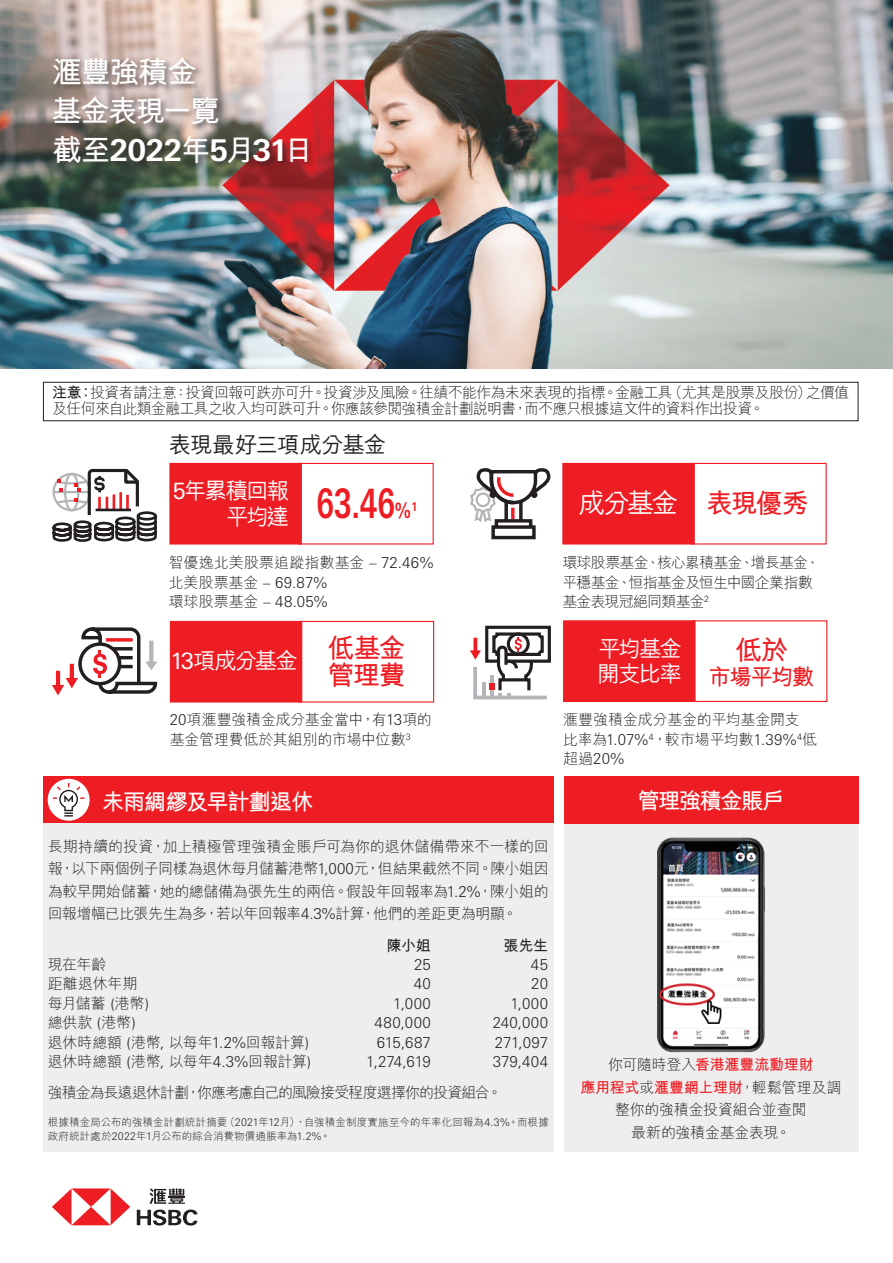
<style>
.page{position:relative;width:893px;height:1263px;background:#fff}
.page>*{position:absolute;margin:0;border:0;box-sizing:border-box;transform-origin:0 0}
.t1{font:700 40.5px "Univers Nextfor HSBC";color:#ee1d23;scale:.69 1}
.t2{font:700 30px "Univers Nextfor HSBC";letter-spacing:-.03em;color:#fff}
.t3{font:700 30px/39px "M Hei H Kfor HSBC";letter-spacing:-.065em;color:#fff}
.t4{font:500 27px "M Hei H Kfor HSBC";color:#fff}
.t5{font:700 27px/27px "M Hei H Kfor HSBC";letter-spacing:-.05em;color:#ee1d23}
.t6{font:500 22.5px/25.5px "M Hei H Kfor HSBC";letter-spacing:-.085em;color:#fff}
.t7{font:500 22.5px/45.8px "M Hei H Kfor HSBC";letter-spacing:-.05em;color:#231f20}
.t8{font:700 22.5px "M Hei H Kfor HSBC";letter-spacing:-.06em;color:#fff}
.t9{font:700 22.5px "M Hei HK";letter-spacing:-.08em;color:#fff}
.t10{font:700 22.5px "M Hei H Kfor HSBC";letter-spacing:-.07em;color:#ee1d23}
.t11{font:300 15px/22.5px "M Hei H Kfor HSBC";letter-spacing:-.035em;color:#231f20}
.t12{font:300 15px/19.5px "Univers Nextfor HSBC";letter-spacing:.02em;color:#231f20}
.t13{font:300 15px/19.5px "M Hei H Kfor HSBC";letter-spacing:-.015em;color:#231f20}
.t14{font:300 15px/19.5px "M Hei H Kfor HSBC";letter-spacing:-.055em;color:#231f20}
.t15{font:300 15px "M Hei H Kfor HSBC";letter-spacing:-.07em;color:#231f20}
.t16{font:300 15px "M Hei H Kfor HSBC";letter-spacing:.005em;color:#231f20}
.t17{font:700 15px "M Hei H Kfor HSBC";letter-spacing:-.02em;color:#231f20}
.t18{font:300 10.5px/13.5px "M Hei H Kfor HSBC";letter-spacing:.01em;color:#231f20}
.s1{font-family:"M Hei H Kfor HSBC"}
.s2{font-weight:700}
.s3{font-family:"Univers Nextfor HSBC";font-weight:400;color:#fff}
.s4{color:#fff}
.s5{font-size:21px}
.s6{font-family:"Univers Nextfor HSBC"}
.s7{font-family:"Univers Nextfor HSBC";font-weight:400}
.s8{font-weight:700;color:#ee1d23}
</style>
<div class="page">
<img style="left:0;top:0;width:893px;height:369px">
<div style="left:563px;top:776px;width:295px;height:375px;background:#eeeeef"></div>
<div style="left:43px;top:776px;width:511px;height:47px;background:#ee1d23"></div>
<div style="left:563px;top:776px;width:295px;height:48px;background:#ee1d23"></div>
<svg style="left:52px;top:468px;width:105px;height:74px"></svg>
<div style="left:169px;top:463px;width:133px;height:81px;background:#ee1d23;border:1px solid #ee1d23"></div>
<div style="left:298px;top:463px;width:136px;height:81px;border:1px solid #ee1d23"></div>
<div style="left:563px;top:620px;width:132px;height:82px;background:#ee1d23;border:1px solid #ee1d23"></div>
<div style="left:691px;top:620px;width:136px;height:82px;border:1px solid #ee1d23"></div>
<div style="left:170px;top:621px;width:132px;height:81px;background:#ee1d23"></div>
<div style="left:298px;top:621px;width:136px;height:81px;border:1px solid #ee1d23"></div>
<div style="left:562px;top:463px;width:133px;height:81px;background:#ee1d23;border:1px solid #ee1d23"></div>
<div style="left:691px;top:463px;width:136px;height:81px;border:1px solid #ee1d23"></div>
<img style="left:469px;top:109px;width:83px;height:431px">
<svg style="left:52px;top:627px;width:106px;height:68px"></svg>
<svg style="left:470px;top:625px;width:81px;height:75px"></svg>
<div style="left:507px;top:632px;width:23px;height:23px;border:3px solid #231f20;border-radius:50%"></div>
<div style="left:43px;top:823px;width:511px;height:328px;background:#eeeeef"></div>
<svg style="left:48px;top:779px;width:42px;height:42px"></svg>
<svg style="left:51px;top:781px;width:35px;height:36px"></svg>
<img style="left:657px;top:837px;width:108px;height:215px">
<div style="left:53px;top:56px;width:262px;height:115px;background:#231f20;opacity:.5"></div>
<svg style="left:52px;top:1188px;width:78px;height:37px"></svg>
<svg style="left:137px;top:1188px;width:60px;height:37px"></svg>
<div style="left:43px;top:382px;width:815px;height:39px;border:1px solid #231f20"></div>
<h2 class="t3" style="left:52px;top:50px;width:169px">滙豐強積金基金表現一覽</h2>
<h2 class="t2" style="left:52px;top:129px;width:263px"><span class="s1">截至</span>2022<span class="s1">年</span>5<span class="s1">月</span>31<span class="s1">日</span></h2>
<p class="t11" style="left:52px;top:384px;width:798px;line-height:16.5px"><span class="s2">注意：</span>投資者請注意：投資回報可跌亦可升。投資涉及風險。往績不能作為未來表現的指標。金融工具（尤其是股票及股份）之價值及任何來自此類金融工具之收入均可跌可升。你應該參閱強積金計劃說明書，而不應只根據這文件的資料作出投資。</p>
<h3 class="t7" style="left:169px;top:420px;width:219px">表現最好三項成分基金<br><span class="s3">5</span><span class="s4">年累積回報</span></h3>
<h3 class="t6" style="left:227px;top:502px;width:64px">平均達</h3>
<h1 class="t1" style="left:317px;top:475px;width:148px">63.46<span class="s5">%</span> <sup>1</sup></h1>
<p class="t16" style="left:169px;top:555px;width:266px">智優逸北美股票追蹤指數基金 <span class="s6">– 72.46%</span></p>
<p class="t12" style="left:169px;top:572px;width:160px"><span class="s1">北美股票基金</span> – 69.87%<span class="s1">環球股票基金</span> – 48.05%</p>
<h3 class="t6" style="left:171px;top:646px;width:129px"><span class="s7">13</span>項成分基金</h3>
<h3 class="t5" style="left:327px;top:632px;width:80px">低基金管理費</h3>
<p class="t11" style="left:170px;top:710px;width:264px;line-height:19.5px"><span class="s6">20</span>項滙豐強積金成分基金當中，有<span class="s6">13</span>項的基金管理費低於其組別的市場中位數<sup>3</sup></p>
<h3 class="t8" style="left:102px;top:785px;width:214px">未雨綢繆及早計劃退休</h3>
<p class="t11" style="left:48px;top:834px;width:503px;text-align:justify">長期持續的投資，加上積極管理強積金賬戶可為你的退休儲備帶來不一樣的回報，以下兩個例子同樣為退休每月儲蓄港幣<span class="s6">1,000</span>元，但結果截然不同。陳小姐因為較早開始儲蓄，她的總儲備為張先生的兩倍。假設年回報率為<span class="s6">1.2%</span>，陳小姐的回報增幅已比張先生為多，若以年回報率<span class="s6">4.3%</span>計算，他們的差距更為明顯。</p>
<p class="t17" style="left:387px;top:934px;width:45px">陳小姐</p>
<p class="t17" style="left:503px;top:934px;width:46px">張先生</p>
<p class="t11" style="left:48px;top:953px;width:60px">現在年齡</p>
<p class="t12" style="left:414px;top:954px;width:18px">25</p>
<p class="t12" style="left:531px;top:954px;width:19px">45</p>
<p class="t11" style="left:48px;top:972px;width:91px">距離退休年期</p>
<p class="t12" style="left:414px;top:973px;width:19px">40</p>
<p class="t12" style="left:531px;top:973px;width:18px">20</p>
<p class="t11" style="left:48px;top:992px;width:103px">每月儲蓄 <span class="s6">(</span>港幣<span class="s6">)</span></p>
<p class="t12" style="left:393px;top:993px;width:39px">1,000</p>
<p class="t12" style="left:510px;top:993px;width:39px">1,000</p>
<p class="t11" style="left:48px;top:1011px;width:90px">總供款 <span class="s6">(</span>港幣<span class="s6">)</span></p>
<p class="t12" style="left:375px;top:1012px;width:58px">480,000</p>
<p class="t12" style="left:493px;top:1012px;width:57px">240,000</p>
<p class="t13" style="left:48px;top:1032px;width:263px">退休時總額 <span class="s6">(</span>港幣<span class="s6">,</span> 以每年<span class="s6">1.2%</span>回報計算<span class="s6">)</span></p>
<p class="t12" style="left:377px;top:1031px;width:56px">615,687</p>
<p class="t12" style="left:495px;top:1031px;width:55px">271,097</p>
<p class="t13" style="left:48px;top:1051px;width:265px">退休時總額 <span class="s6">(</span>港幣<span class="s6">,</span> 以每年<span class="s6">4.3%</span>回報計算<span class="s6">)</span></p>
<p class="t12" style="left:366px;top:1050px;width:66px">1,274,619</p>
<p class="t12" style="left:493px;top:1050px;width:57px">379,404</p>
<p class="t15" style="left:48px;top:1084px;width:456px">強積金為長遠退休計劃，你應考慮自己的風險接受程度選擇你的投資組合。</p>
<p class="t18" style="left:48px;top:1115px;width:503px">根據積金局公布的強積金計劃統計摘要（<span class="s6">2021</span>年<span class="s6">12</span>月），自強積金制度實施至今的年率化回報為<span class="s6">4.3%</span>。而根據政府統計處於<span class="s6">2022</span>年<span class="s6">1</span>月公布的綜合消費物價通脹率為<span class="s6">1.2%</span>。</p>
<h3 class="t4" style="left:579px;top:484px;width:232px">成分基金 <span class="s8">表現優秀</span></h3>
<p class="t14" style="left:562px;top:553px;width:259px">環球股票基金、核心累積基金、增長基金、平穩基金、恒指基金及恒生中國企業指數基金表現冠絕同類基金<sup>2</sup></p>
<h3 class="t6" style="left:598px;top:634px;width:86px">平均基金開支比率</h3>
<h3 class="t5" style="left:735px;top:634px;width:54px">低於</h3>
<h3 class="t10" style="left:709px;top:660px;width:107px">市場平均數</h3>
<p class="t13" style="left:563px;top:710px;width:256px">滙豐強積金成分基金的平均基金開支比率為<span class="s6">1.07%</span><sup>4</sup>，較市場平均數<span class="s6">1.39%</span><sup>4</sup>低</p>
<p class="t12" style="left:563px;top:748px;width:63px"><span class="s1">超過</span>20%</p>
<h3 class="t9" style="left:637px;top:784px;width:149px">管理強積金賬戶</h3>
<p class="t11" style="left:581px;top:1053px;width:262px;text-align:center">你可隨時登入<span class="s8">香港滙豐流動理財<br>應用程式</span>或<span class="s8">滙豐網上理財</span>，輕鬆管理及調整你的強積金投資組合並查閱<br>最新的強積金基金表現。</p>
</div>
